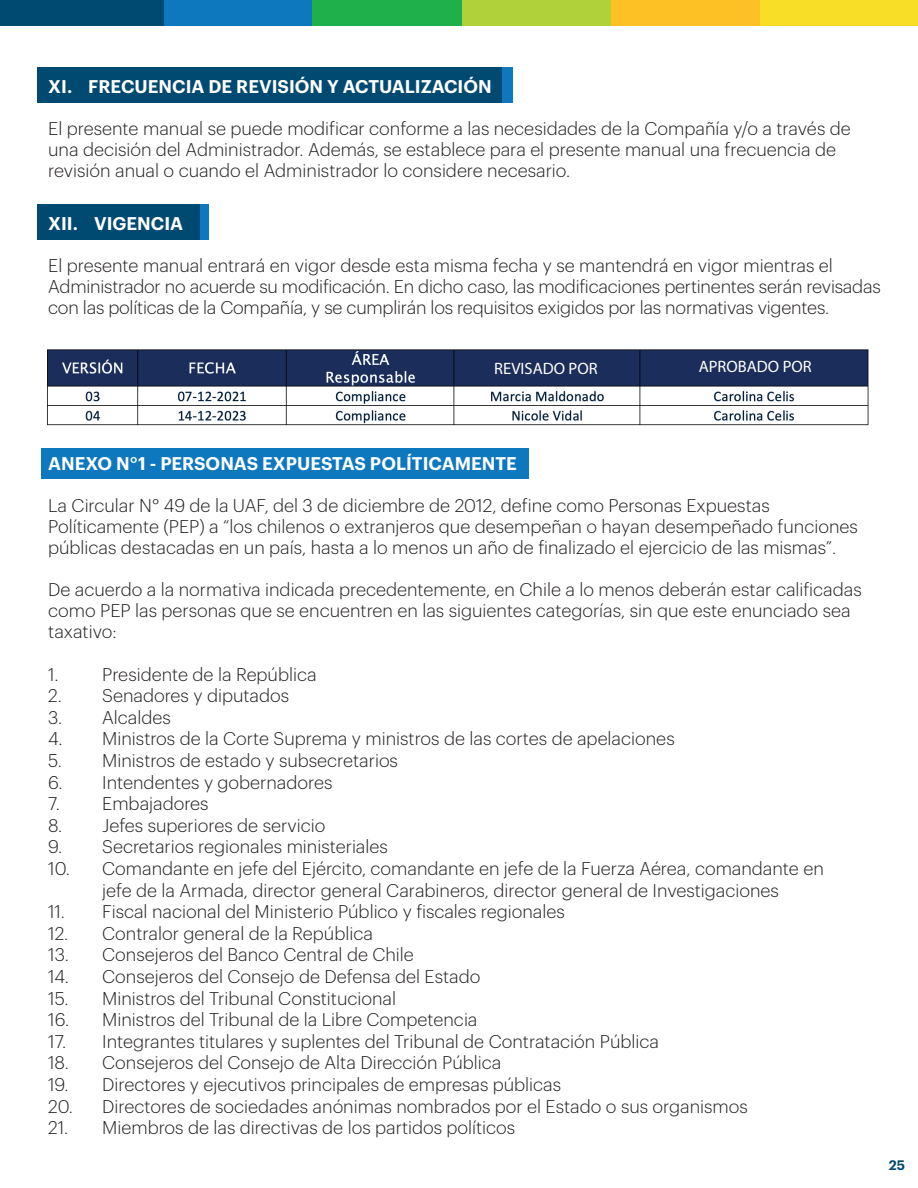
<style>
.page{position:relative;width:918px;height:1188px;background:#fff}
.page>*{position:absolute;margin:0;border:0;box-sizing:border-box;transform-origin:0 0}
.t1{font:300 18px/21px "Graphik";color:#231f20}
.t2{font:600 18px "Graphik";color:#fff}
.t3{font:16.5px "Myriad Pro";color:#fff}
.t4{font:600 13.5px "Graphik";color:#004a72}
</style>
<div class="page">
<div style="left:164px;top:0;width:149px;height:26px;background:#0e78bf"></div>
<div style="left:0;top:0;width:164px;height:26px;background:#004a72"></div>
<div style="left:313px;top:0;width:149px;height:26px;background:#20b04b"></div>
<div style="left:462px;top:0;width:149px;height:26px;background:#b0d139"></div>
<div style="left:611px;top:0;width:149px;height:26px;background:#fec125"></div>
<div style="left:760px;top:0;width:158px;height:26px;background:#f9de28"></div>
<div style="left:41px;top:448px;width:487px;height:31px;background:#0e78bf"></div>
<div style="left:138px;top:68px;width:375px;height:35px;background:#0e78bf"></div>
<div style="left:37px;top:68px;width:465px;height:35px;background:#004a72"></div>
<div style="left:72px;top:204px;width:137px;height:36px;background:#0e78bf"></div>
<div style="left:37px;top:204px;width:163px;height:36px;background:#004a72"></div>
<img style="left:47px;top:349px;width:822px;height:77px">
<div style="left:459px;top:352px;width:179px;height:31px;background:#1b2d5a"></div>
<div style="left:653px;top:352px;width:184px;height:31px;background:#1b2d5a"></div>
<p class="t2" style="left:48px;top:73px;width:445px">XI. FRECUENCIA DE REVISIÓN Y ACTUALIZACIÓN</p>
<p class="t1" style="left:48px;top:117px;width:804px">El presente manual se puede modificar conforme a las necesidades de la Compañía y/o a través de una decisión del Administrador. Además, se establece para el presente manual una frecuencia de revisión anual o cuando el Administrador lo considere necesario.</p>
<p class="t2" style="left:48px;top:209px;width:137px">XII. VIGENCIA</p>
<p class="t1" style="left:48px;top:253px;width:834px">El presente manual entrará en vigor desde esta misma fecha y se mantendrá en vigor mientras el<br>Administrador no acuerde su modificación. En dicho caso, las modificaciones pertinentes serán revisadas con las políticas de la Compañía, y se cumplirán los requisitos exigidos por las normativas vigentes.</p>
<p class="t3" style="left:494px;top:358px;width:105px">REVISADO POR</p>
<p class="t3" style="left:699px;top:356px;width:115px">APROBADO POR</p>
<p class="t2" style="left:48px;top:450px;width:470px">ANEXO N°1 - PERSONAS EXPUESTAS POLÍTICAMENTE</p>
<p class="t1" style="left:48px;top:494px;width:811px">La Circular N° 49 de la UAF, del 3 de diciembre de 2012, define como Personas Expuestas<br>Políticamente (PEP) a “los chilenos o extranjeros que desempeñan o hayan desempeñado funciones públicas destacadas en un país, hasta a lo menos un año de finalizado el ejercicio de las mismas”.</p>
<p class="t1" style="left:48px;top:578px;width:815px">De acuerdo a la normativa indicada precedentemente, en Chile a lo menos deberán estar calificadas como PEP las personas que se encuentren en las siguientes categorías, sin que este enunciado sea taxativo:</p>
<p class="t1" style="left:48px;top:662px;width:12px">1.</p>
<p class="t1" style="left:102px;top:662px;width:216px">Presidente de la República</p>
<p class="t1" style="left:48px;top:684px;width:243px">2. Senadores y diputados</p>
<p class="t1" style="left:48px;top:705px;width:124px">3. Alcaldes</p>
<p class="t1" style="left:48px;top:727px;width:628px">4. Ministros de la Corte Suprema y ministros de las cortes de apelaciones</p>
<p class="t1" style="left:48px;top:749px;width:351px">5. Ministros de estado y subsecretarios</p>
<p class="t1" style="left:48px;top:770px;width:286px">6. Intendentes y gobernadores</p>
<p class="t1" style="left:48px;top:792px;width:162px">7. Embajadores</p>
<p class="t1" style="left:48px;top:813px;width:279px">8. Jefes superiores de servicio</p>
<p class="t1" style="left:48px;top:835px;width:341px">9. Secretarios regionales ministeriales</p>
<p class="t1" style="left:48px;top:856px;width:777px;line-height:21.6px;text-align:center">10. Comandante en jefe del Ejército, comandante en jefe de la Fuerza Aérea, comandante en jefe de la Armada, director general Carabineros, director general de Investigaciones</p>
<p class="t1" style="left:48px;top:900px;width:518px">11. Fiscal nacional del Ministerio Público y fiscales regionales</p>
<p class="t1" style="left:48px;top:921px;width:326px">12. Contralor general de la República</p>
<p class="t1" style="left:48px;top:943px;width:367px">13. Consejeros del Banco Central de Chile</p>
<p class="t1" style="left:48px;top:965px;width:434px">14. Consejeros del Consejo de Defensa del Estado</p>
<p class="t1" style="left:48px;top:986px;width:349px">15. Ministros del Tribunal Constitucional</p>
<p class="t1" style="left:48px;top:1008px;width:431px">16. Ministros del Tribunal de la Libre Competencia</p>
<p class="t1" style="left:48px;top:1029px;width:612px">17. Integrantes titulares y suplentes del Tribunal de Contratación Pública</p>
<p class="t1" style="left:48px;top:1051px;width:455px">18. Consejeros del Consejo de Alta Dirección Pública</p>
<p class="t1" style="left:48px;top:1073px;width:514px">19. Directores y ejecutivos principales de empresas públicas</p>
<p class="t1" style="left:48px;top:1094px;width:701px">20. Directores de sociedades anónimas nombrados por el Estado o sus organismos</p>
<p class="t1" style="left:48px;top:1116px;width:469px">21. Miembros de las directivas de los partidos políticos</p>
<p class="t4" style="left:889px;top:1155px;width:18px">25</p>
</div>
